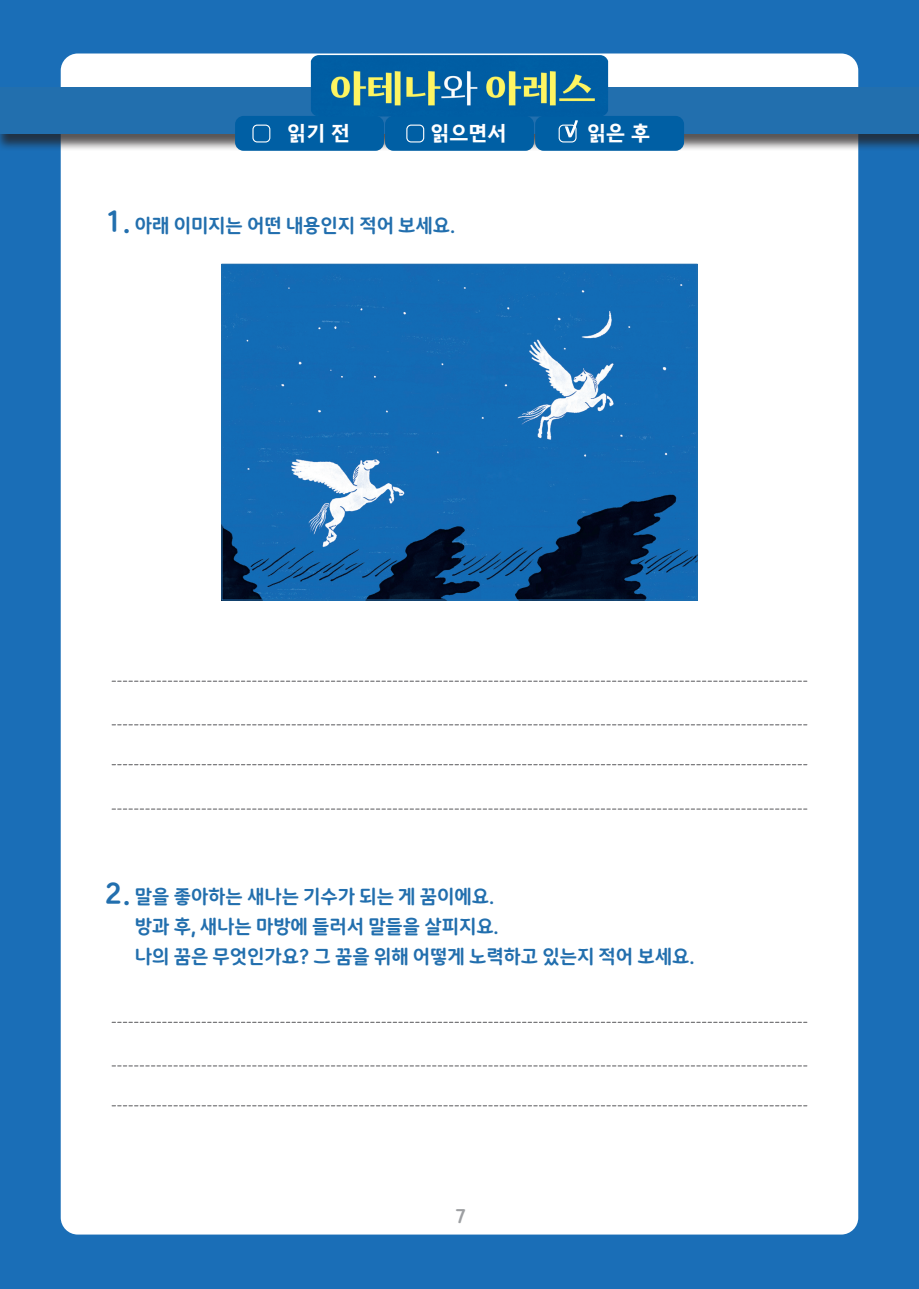
<style>
.page{position:relative;width:919px;height:1289px;background:#fff}
.page>*{position:absolute;margin:0;border:0;box-sizing:border-box;transform-origin:0 0}
.t1{font:27px "SOYO Maple Bold";color:#226fae}
.t2{font:700 21px "Kimjungchul Gothic";color:#fff}
.t3{font:18px/30px "SOYO Maple Bold";color:#226fae}
.t4{font:18px "SOYO Maple Bold";color:#9d9fa2}
</style>
<div class="page">
<div style="left:0;top:0;width:918px;height:1288px;background:#1a6eb7"></div>
<div style="left:61px;top:53px;width:797px;height:1181px;background:#fff;border-radius:17px"></div>
<div style="left:0;top:89px;width:918px;height:63px;background:#231f20;opacity:.75"></div>
<div style="left:0;top:87px;width:918px;height:46px;background:#226fae"></div>
<div style="left:235px;top:116px;width:149px;height:35px;background:#005fa4;border-radius:9px"></div>
<div style="left:385px;top:116px;width:149px;height:35px;background:#005fa4;border-radius:9px"></div>
<div style="left:535px;top:116px;width:149px;height:35px;background:#005fa4;border-radius:9px"></div>
<img style="left:311px;top:55px;width:297px;height:61px">
<div style="left:558px;top:125px;width:18px;height:17px;border:1px solid #fff;border-radius:4px"></div>
<div style="left:406px;top:125px;width:18px;height:17px;border:1px solid #fff;border-radius:4px"></div>
<div style="left:252px;top:125px;width:18px;height:17px;border:1px solid #fff;border-radius:4px"></div>
<svg style="left:564px;top:120px;width:14px;height:17px"></svg>
<svg style="left:112px;top:680px;width:694px;height:1px"></svg>
<svg style="left:112px;top:1021px;width:694px;height:1px"></svg>
<svg style="left:112px;top:724px;width:694px;height:1px"></svg>
<svg style="left:112px;top:1065px;width:694px;height:1px"></svg>
<svg style="left:112px;top:808px;width:694px;height:1px"></svg>
<svg style="left:112px;top:764px;width:694px;height:1px"></svg>
<svg style="left:112px;top:1105px;width:694px;height:1px"></svg>
<img style="left:223px;top:266px;width:472px;height:332px">
<div style="left:221px;top:264px;width:476px;height:336px;border:1px solid #226fae"></div>
<p class="t2" style="left:287px;top:121px;width:64px">읽기 전</p>
<p class="t2" style="left:430px;top:121px;width:77px">읽으면서</p>
<p class="t2" style="left:587px;top:121px;width:64px">읽은 후</p>
<h1 class="t1" style="left:104px;top:206px;width:28px">1.</h1>
<p class="t3" style="left:135px;top:210px;width:322px">아래 이미지는 어떤 내용인지 적어 보세요.</p>
<h1 class="t1" style="left:104px;top:877px;width:28px">2.</h1>
<p class="t3" style="left:135px;top:881px;width:561px">말을 좋아하는 새나는 기수가 되는 게 꿈이에요.<br>방과 후, 새나는 마방에 들러서 말들을 살피지요.<br>나의 꿈은 무엇인가요? 그 꿈을 위해 어떻게 노력하고 있는지 적어 보세요.</p>
<p class="t4" style="left:454px;top:1205px;width:14px">7</p>
</div>
